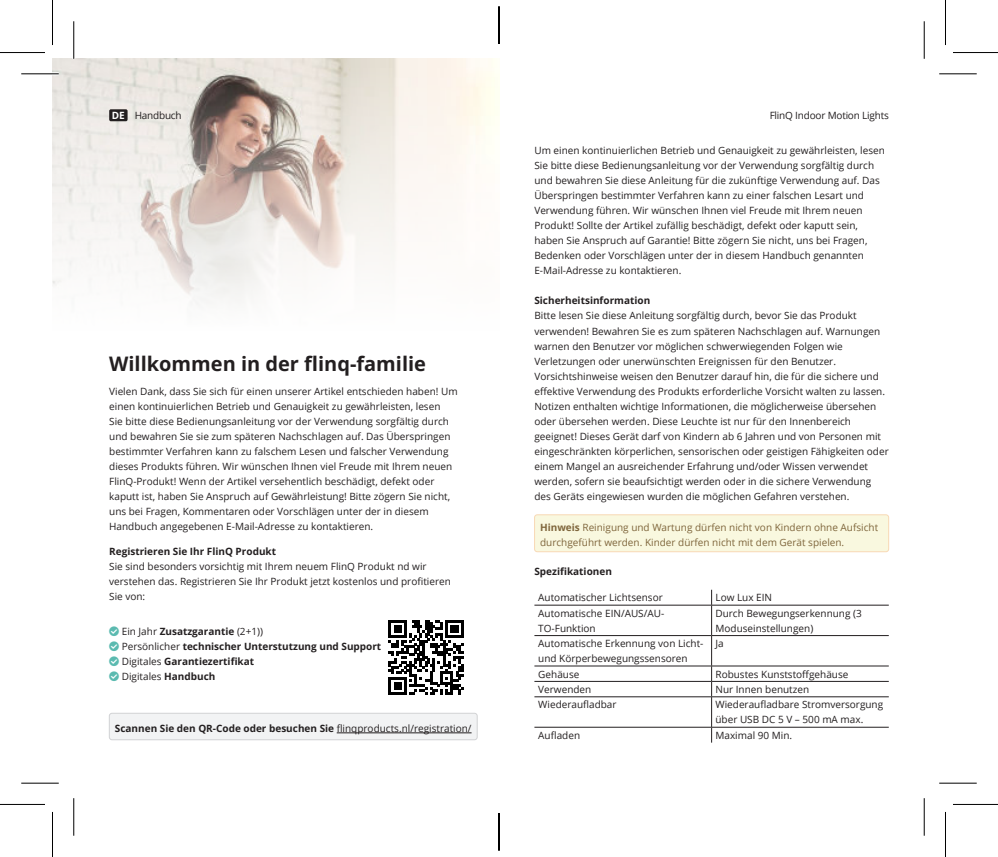
<style>
.page{position:relative;width:998px;height:857px;background:#fff}
.page>*{position:absolute;margin:0;border:0;box-sizing:border-box;transform-origin:0 0}
.t1{font:700 20px "Open Sans";color:#231f20}
.t2{font:10px/15px "Open Sans";color:#231f20}
.t3{font:700 10px/15px "Open Sans";color:#231f20}
.t4{font:10px/15px "Open Sans";color:#7f663c}
.t5{font:10px "Open Sans";letter-spacing:-.02em;color:#231f20}
.s1{font-weight:700;color:#fff}
.s2{font-weight:700}
.s3{font-weight:400}
</style>
<div class="page">
<img style="left:53px;top:58px;width:446px;height:247px">
<div style="left:109px;top:713px;width:368px;height:26px;background:#f2f3f4;border-radius:3px"></div>
<hr style="left:337px;top:732px;width:135px;height:1px;background:#231f20">
<div style="left:109px;top:712px;width:368px;height:27px;border:1px solid #d1d2d4;border-radius:3px"></div>
<svg style="left:389px;top:620px;width:75px;height:74px"></svg>
<div style="left:109px;top:109px;width:19px;height:12px;background:#231f20;border-radius:2px"></div>
<div style="left:535px;top:514px;width:354px;height:37px;background:#f9f8df;border-radius:3px"></div>
<div style="left:534px;top:514px;width:355px;height:37px;border:1px solid #f8d9b5;border-radius:3px"></div>
<svg style="left:711px;top:589px;width:1px;height:15px"></svg>
<hr style="left:534px;top:604px;width:178px;height:1px;background:#231f20">
<hr style="left:712px;top:604px;width:177px;height:1px;background:#231f20">
<hr style="left:711px;top:605px;width:1px;height:30px;background:#231f20">
<hr style="left:534px;top:635px;width:178px;height:1px;background:#231f20">
<hr style="left:712px;top:635px;width:177px;height:1px;background:#231f20">
<hr style="left:711px;top:635px;width:1px;height:30px;background:#231f20">
<hr style="left:534px;top:665px;width:178px;height:1px;background:#231f20">
<hr style="left:712px;top:665px;width:177px;height:1px;background:#231f20">
<hr style="left:534px;top:680px;width:178px;height:1px;background:#231f20">
<hr style="left:712px;top:680px;width:177px;height:1px;background:#231f20">
<svg style="left:711px;top:666px;width:1px;height:30px"></svg>
<hr style="left:534px;top:696px;width:178px;height:1px;background:#231f20">
<hr style="left:712px;top:696px;width:177px;height:1px;background:#231f20">
<hr style="left:711px;top:696px;width:1px;height:30px;background:#231f20">
<hr style="left:534px;top:726px;width:178px;height:1px;background:#231f20">
<hr style="left:712px;top:726px;width:177px;height:1px;background:#231f20">
<svg style="left:711px;top:727px;width:1px;height:15px"></svg>
<hr style="left:21px;top:72px;width:38px;height:3px;background:#fff">
<hr style="left:72px;top:21px;width:3px;height:38px;background:#fff">
<hr style="left:21px;top:73px;width:38px;height:1px;background:#000">
<hr style="left:939px;top:73px;width:38px;height:1px;background:#000">
<hr style="left:21px;top:782px;width:38px;height:1px;background:#000">
<hr style="left:939px;top:782px;width:38px;height:1px;background:#000">
<hr style="left:73px;top:21px;width:1px;height:38px;background:#000">
<hr style="left:73px;top:797px;width:1px;height:38px;background:#000">
<hr style="left:924px;top:21px;width:1px;height:38px;background:#000">
<hr style="left:924px;top:797px;width:1px;height:38px;background:#000">
<hr style="left:0;top:52px;width:45px;height:1px;background:#000">
<hr style="left:953px;top:52px;width:45px;height:1px;background:#000">
<hr style="left:0;top:803px;width:45px;height:1px;background:#000">
<hr style="left:953px;top:803px;width:45px;height:1px;background:#000">
<hr style="left:52px;top:0;width:1px;height:45px;background:#000">
<hr style="left:52px;top:811px;width:1px;height:45px;background:#000">
<hr style="left:945px;top:0;width:1px;height:45px;background:#000">
<hr style="left:945px;top:811px;width:1px;height:45px;background:#000">
<svg style="left:498px;top:16px;width:1px;height:28px"></svg>
<svg style="left:498px;top:813px;width:1px;height:28px"></svg>
<hr style="left:499px;top:6px;width:1px;height:38px;background:#000">
<hr style="left:499px;top:812px;width:1px;height:38px;background:#000">
<p class="t5" style="left:112px;top:111px;width:71px"><span class="s1">DE</span> Handbuch</p>
<p class="t5" style="left:770px;top:111px;width:121px">FlinQ Indoor Motion Lights</p>
<p class="t2" style="left:534px;top:143px;width:352px">Um einen kontinuierlichen Betrieb und Genauigkeit zu gewährleisten, lesen Sie bitte diese Bedienungsanleitung vor der Verwendung sorgfältig durch und bewahren Sie diese Anleitung für die zukünftige Verwendung auf. Das Überspringen bestimmter Verfahren kann zu einer falschen Lesart und Verwendung führen. Wir wünschen Ihnen viel Freude mit Ihrem neuen Produkt! Sollte der Artikel zufällig beschädigt, defekt oder kaputt sein, haben Sie Anspruch auf Garantie! Bitte zögern Sie nicht, uns bei Fragen, Bedenken oder Vorschlägen unter der in diesem Handbuch genannten E-Mail-Adresse zu kontaktieren.</p>
<p class="t3" style="left:534px;top:294px;width:117px">Sicherheitsinformation</p>
<p class="t2" style="left:534px;top:308px;width:356px">Bitte lesen Sie diese Anleitung sorgfältig durch, bevor Sie das Produkt verwenden! Bewahren Sie es zum späteren Nachschlagen auf. Warnungen warnen den Benutzer vor möglichen schwerwiegenden Folgen wie Verletzungen oder unerwünschten Ereignissen für den Benutzer.<br>Vorsichtshinweise weisen den Benutzer darauf hin, die für die sichere und effektive Verwendung des Produkts erforderliche Vorsicht walten zu lassen.<br>Notizen enthalten wichtige Informationen, die möglicherweise übersehen oder übersehen werden. Diese Leuchte ist nur für den Innenbereich geeignet! Dieses Gerät darf von Kindern ab 6 Jahren und von Personen mit eingeschränkten körperlichen, sensorischen oder geistigen Fähigkeiten oder einem Mangel an ausreichender Erfahrung und/oder Wissen verwendet werden, sofern sie beaufsichtigt werden oder in die sichere Verwendung des Geräts eingewiesen wurden die möglichen Gefahren verstehen.</p>
<p class="t4" style="left:540px;top:519px;width:340px"><span class="s2">Hinweis</span> Reinigung und Wartung dürfen nicht von Kindern ohne Aufsicht durchgeführt werden. Kinder dürfen nicht mit dem Gerät spielen.</p>
<p class="t3" style="left:534px;top:563px;width:79px">Spezifikationen</p>
<p class="t2" style="left:538px;top:591px;width:126px">Automatischer Lichtsensor</p>
<p class="t2" style="left:715px;top:591px;width:58px">Low Lux EIN</p>
<p class="t2" style="left:538px;top:605px;width:127px">Automatische EIN/AUS/AU-<br>TO-Funktion</p>
<p class="t2" style="left:715px;top:606px;width:148px">Durch Bewegungserkennung (3<br>Moduseinstellungen)</p>
<p class="t2" style="left:538px;top:636px;width:167px">Automatische Erkennung von Licht&shy;und Körperbewegungssensoren</p>
<p class="t2" style="left:715px;top:636px;width:10px">Ja</p>
<p class="t2" style="left:538px;top:667px;width:43px">Gehäuse</p>
<p class="t2" style="left:715px;top:665px;width:134px">Robustes Kunststoffgehäuse</p>
<p class="t2" style="left:538px;top:681px;width:55px">Verwenden</p>
<p class="t2" style="left:715px;top:682px;width:95px">Nur Innen benutzen</p>
<p class="t2" style="left:538px;top:696px;width:80px">Wiederaufladbar</p>
<p class="t2" style="left:715px;top:696px;width:169px">Wiederaufladbare Stromversorgung über USB DC 5 V – 500 mA max.</p>
<p class="t2" style="left:538px;top:727px;width:43px">Aufladen</p>
<p class="t2" style="left:715px;top:728px;width:78px">Maximal 90 Min.</p>
<h1 class="t1" style="left:109px;top:350px;width:318px">Willkommen in der flinq-familie</h1>
<p class="t2" style="left:109px;top:383px;width:350px">Vielen Dank, dass Sie sich für einen unserer Artikel entschieden haben! Um einen kontinuierlichen Betrieb und Genauigkeit zu gewährleisten, lesen<br>Sie bitte diese Bedienungsanleitung vor der Verwendung sorgfältig durch und bewahren Sie sie zum späteren Nachschlagen auf. Das Überspringen bestimmter Verfahren kann zu falschem Lesen und falscher Verwendung dieses Produkts führen. Wir wünschen Ihnen viel Freude mit Ihrem neuen FlinQ-Produkt! Wenn der Artikel versehentlich beschädigt, defekt oder kaputt ist, haben Sie Anspruch auf Gewährleistung! Bitte zögern Sie nicht, uns bei Fragen, Kommentaren oder Vorschlägen unter der in diesem Handbuch angegebenen E-Mail-Adresse zu kontaktieren.</p>
<p class="t3" style="left:109px;top:545px;width:168px">Registrieren Sie Ihr FlinQ Produkt</p>
<p class="t2" style="left:109px;top:558px;width:343px">Sie sind besonders vorsichtig mit Ihrem neuem FlinQ Produkt nd wir verstehen das. Registrieren Sie Ihr Produkt jetzt kostenlos und profitieren<br>Sie von:</p>
<p class="t3" style="left:122px;top:624px;width:261px"><span class="s3">Ein Jahr</span> Zusatzgarantie <span class="s3">(2+1))<br>Persönlicher</span> technischer Unterstutzung und Support <span class="s3">Digitales</span> Garantiezertifikat<br><span class="s3">Digitales</span> Handbuch</p>
<p class="t3" style="left:115px;top:721px;width:358px">Scannen Sie den QR-Code oder besuchen Sie <span class="s3">flinqproducts.nl/registration/</span></p>
</div>
